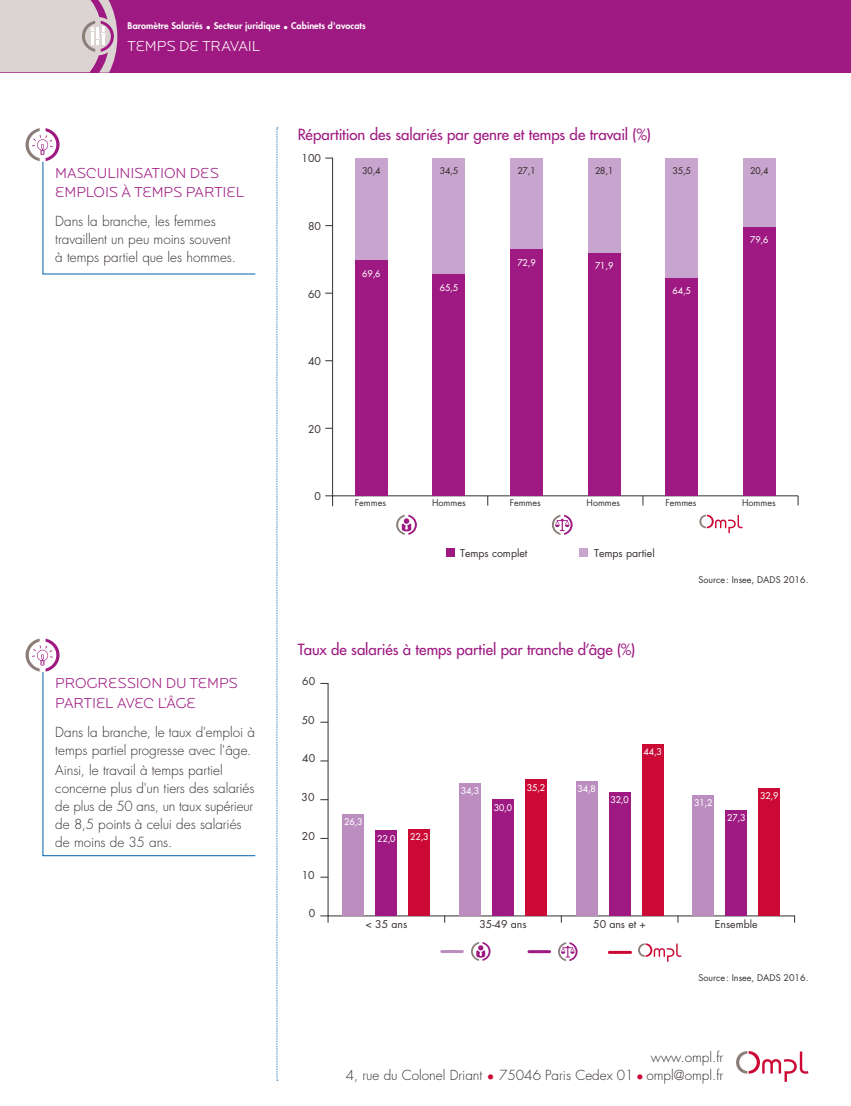
<style>
.page{position:relative;width:851px;height:1106px;background:#fff}
.page>*{position:absolute;margin:0;border:0;box-sizing:border-box;transform-origin:0 0}
.titre_tab_graph{font:500 15px "Futura Std";letter-spacing:-.005em;color:#9e1981}
.titre_CDV_exergue{font:300 15px/19.5px "Locator Display";letter-spacing:-.01em;color:#9e1981}
.Grand_titre_verso{font:300 15px "Locator Display";letter-spacing:-.005em;color:#fff}
.Texte_exergue{font:300 13.5px/18px "Futura Std";color:#37302f}
.t1{font:10.5px "Futura Std";color:#37302f}
.t2{font:500 9px "Futura Std";color:#fff}
.SOURCES{font:9px "Futura Std";color:#37302f}
.t3{font:800 9px "Futura Std";letter-spacing:.01em;color:#fff}
.t4{font:500 9px "Futura Std";color:#37302f}
.titre_tab_graph-2{font:9px "Futura Std";color:#37302f}
.s1{color:#cc0935}
</style>
<div class="page">
<div style="left:0;top:0;width:850px;height:72px;background:#9e1981"></div>
<svg style="left:276px;top:128px;width:2px;height:952px;background:#c4daec"></svg>
<svg style="left:0;top:0;width:117px;height:73px;background:#d5c4cb"></svg>
<svg style="left:699px;top:515px;width:43px;height:18px"></svg>
<div style="left:446px;top:549px;width:8px;height:8px;background:#9e1981"></div>
<div style="left:579px;top:549px;width:9px;height:8px;background:#c8a5ce"></div>
<svg style="left:396px;top:515px;width:21px;height:20px"></svg>
<svg style="left:551px;top:515px;width:21px;height:20px"></svg>
<hr style="left:332px;top:495px;width:466px;height:1px;background:#37302f">
<hr style="left:332px;top:158px;width:1px;height:338px;background:#37302f">
<svg style="left:325px;top:495px;width:8px;height:11px"></svg>
<div style="left:355px;top:158px;width:32px;height:103px;background:#c8a5ce"></div>
<div style="left:432px;top:158px;width:33px;height:116px;background:#c8a5ce"></div>
<div style="left:510px;top:158px;width:32px;height:92px;background:#c8a5ce"></div>
<div style="left:587px;top:158px;width:33px;height:95px;background:#c8a5ce"></div>
<div style="left:665px;top:158px;width:33px;height:120px;background:#c8a5ce"></div>
<div style="left:742px;top:158px;width:33px;height:69px;background:#c8a5ce"></div>
<div style="left:355px;top:261px;width:32px;height:235px;background:#9e1981"></div>
<div style="left:432px;top:274px;width:33px;height:222px;background:#9e1981"></div>
<div style="left:510px;top:250px;width:32px;height:246px;background:#9e1981"></div>
<div style="left:587px;top:253px;width:33px;height:243px;background:#9e1981"></div>
<div style="left:665px;top:278px;width:33px;height:218px;background:#9e1981"></div>
<div style="left:742px;top:227px;width:33px;height:269px;background:#9e1981"></div>
<hr style="left:328px;top:915px;width:466px;height:1px;background:#37302f">
<hr style="left:328px;top:683px;width:1px;height:233px;background:#37302f">
<svg style="left:320px;top:915px;width:9px;height:7px"></svg>
<div style="left:758px;top:788px;width:22px;height:128px;background:#cc0935"></div>
<div style="left:642px;top:744px;width:21px;height:172px;background:#cc0935"></div>
<div style="left:525px;top:779px;width:21px;height:137px;background:#cc0935"></div>
<div style="left:408px;top:829px;width:22px;height:87px;background:#cc0935"></div>
<div style="left:725px;top:810px;width:21px;height:106px;background:#9e1981"></div>
<div style="left:608px;top:792px;width:22px;height:124px;background:#9e1981"></div>
<div style="left:492px;top:799px;width:21px;height:117px;background:#9e1981"></div>
<div style="left:375px;top:830px;width:22px;height:86px;background:#9e1981"></div>
<div style="left:692px;top:795px;width:21px;height:121px;background:#bc8ec0"></div>
<div style="left:575px;top:781px;width:22px;height:135px;background:#bc8ec0"></div>
<div style="left:459px;top:783px;width:21px;height:133px;background:#bc8ec0"></div>
<div style="left:342px;top:814px;width:22px;height:102px;background:#bc8ec0"></div>
<svg style="left:638px;top:943px;width:43px;height:18px"></svg>
<hr style="left:609px;top:950px;width:21px;height:3px;background:#cc0935">
<hr style="left:441px;top:950px;width:21px;height:3px;background:#bc8ec0">
<hr style="left:529px;top:950px;width:20px;height:3px;background:#9e1981">
<svg style="left:471px;top:942px;width:19px;height:18px"></svg>
<svg style="left:558px;top:942px;width:19px;height:19px"></svg>
<svg style="left:42px;top:671px;width:214px;height:185px"></svg>
<svg style="left:26px;top:128px;width:230px;height:147px"></svg>
<svg style="left:26px;top:638px;width:34px;height:33px"></svg>
<svg style="left:736px;top:1051px;width:72px;height:30px"></svg>
<p class="t3" style="left:128px;top:20px;width:240px">Baromètre Salariés • Secteur juridique • Cabinets d'avocats</p>
<p class="Grand_titre_verso" style="left:128px;top:37px;width:134px">TEMPS DE TRAVAIL</p>
<p class="titre_CDV_exergue" style="left:55px;top:163px;width:190px">MASCULINISATION DES<br>EMPLOIS À TEMPS PARTIEL</p>
<p class="Texte_exergue" style="left:55px;top:212px;width:182px">Dans la branche, les femmes travaillent un peu moins souvent à temps partiel que les hommes.</p>
<p class="titre_CDV_exergue" style="left:55px;top:673px;width:184px">PROGRESSION DU TEMPS<br>PARTIEL AVEC L’ÂGE</p>
<p class="Texte_exergue" style="left:55px;top:723px;width:201px">Dans la branche, le taux d'emploi à temps partiel progresse avec l'âge.</p>
<p class="Texte_exergue" style="left:55px;top:761px;width:201px">Ainsi, le travail à temps partiel concerne plus d'un tiers des salariés de plus de 50 ans, un taux supérieur de 8,5 points à celui des salariés de moins de 35 ans.</p>
<p class="titre_tab_graph" style="left:298px;top:125px;width:354px">Répartition des salariés par genre et temps de travail (%)</p>
<p class="t1" style="left:301px;top:152px;width:21px">100</p>
<p class="t1" style="left:308px;top:219px;width:14px">80</p>
<p class="t1" style="left:308px;top:287px;width:14px">60</p>
<p class="t1" style="left:308px;top:354px;width:14px">40</p>
<p class="t1" style="left:308px;top:422px;width:14px">20</p>
<p class="t1" style="left:314px;top:489px;width:8px">0</p>
<p class="t4" style="left:362px;top:165px;width:20px">30,4</p>
<p class="t4" style="left:440px;top:165px;width:20px">34,5</p>
<p class="t4" style="left:517px;top:165px;width:20px">27,1</p>
<p class="t4" style="left:595px;top:165px;width:20px">28,1</p>
<p class="t4" style="left:672px;top:165px;width:20px">35,5</p>
<p class="t4" style="left:750px;top:165px;width:20px">20,4</p>
<p class="t2" style="left:362px;top:268px;width:20px">69,6</p>
<p class="t2" style="left:440px;top:282px;width:20px">65,5</p>
<p class="t2" style="left:517px;top:257px;width:20px">72,9</p>
<p class="t2" style="left:595px;top:260px;width:20px">71,9</p>
<p class="t2" style="left:672px;top:285px;width:20px">64,5</p>
<p class="t2" style="left:750px;top:234px;width:20px">79,6</p>
<p class="SOURCES" style="left:355px;top:497px;width:33px">Femmes</p>
<p class="SOURCES" style="left:432px;top:497px;width:35px">Hommes</p>
<p class="SOURCES" style="left:509px;top:497px;width:33px">Femmes</p>
<p class="SOURCES" style="left:586px;top:497px;width:35px">Hommes</p>
<p class="SOURCES" style="left:665px;top:497px;width:33px">Femmes</p>
<p class="SOURCES" style="left:742px;top:497px;width:35px">Hommes</p>
<p class="t1" style="left:460px;top:546px;width:69px">Temps complet</p>
<p class="t1" style="left:594px;top:546px;width:62px">Temps partiel</p>
<p class="titre_tab_graph-2" style="left:698px;top:574px;width:111px">Source: Insee, DADS 2016.</p>
<p class="titre_tab_graph" style="left:298px;top:639px;width:339px">Taux de salariés à temps partiel par tranche d’âge (%)</p>
<p class="t1" style="left:302px;top:674px;width:14px">60</p>
<p class="t1" style="left:302px;top:714px;width:14px">50</p>
<p class="t1" style="left:302px;top:751px;width:14px">40</p>
<p class="t1" style="left:301px;top:790px;width:14px">30</p>
<p class="t1" style="left:302px;top:829px;width:14px">20</p>
<p class="t1" style="left:302px;top:868px;width:14px">10</p>
<p class="t1" style="left:309px;top:906px;width:8px">0</p>
<p class="t2" style="left:344px;top:816px;width:20px">26,3</p>
<p class="t2" style="left:377px;top:832px;width:20px">22,0</p>
<p class="t2" style="left:410px;top:831px;width:20px">22,3</p>
<p class="t2" style="left:527px;top:781px;width:20px">35,2</p>
<p class="t2" style="left:461px;top:785px;width:20px">34,3</p>
<p class="t2" style="left:577px;top:783px;width:20px">34,8</p>
<p class="t2" style="left:494px;top:801px;width:20px">30,0</p>
<p class="t2" style="left:643px;top:746px;width:20px">44,3</p>
<p class="t2" style="left:610px;top:794px;width:20px">32,0</p>
<p class="t2" style="left:694px;top:797px;width:20px">31,2</p>
<p class="t2" style="left:727px;top:812px;width:20px">27,3</p>
<p class="t2" style="left:760px;top:790px;width:20px">32,9</p>
<p class="t1" style="left:365px;top:917px;width:43px">&lt; 35 ans</p>
<p class="t1" style="left:479px;top:917px;width:49px">35-49 ans</p>
<p class="t1" style="left:593px;top:917px;width:54px">50 ans et +</p>
<p class="t1" style="left:714px;top:917px;width:44px">Ensemble</p>
<p class="SOURCES" style="left:698px;top:972px;width:111px">Source: Insee, DADS 2016.</p>
<p class="Texte_exergue" style="left:650px;top:1048px;width:74px">www.ompl.fr</p>
<p class="Texte_exergue" style="left:346px;top:1066px;width:379px">4, rue du Colonel Driant <span class="s1">•</span> 75046 Paris Cedex 01 <span class="s1">•</span> ompl@ompl.fr</p>
</div>
